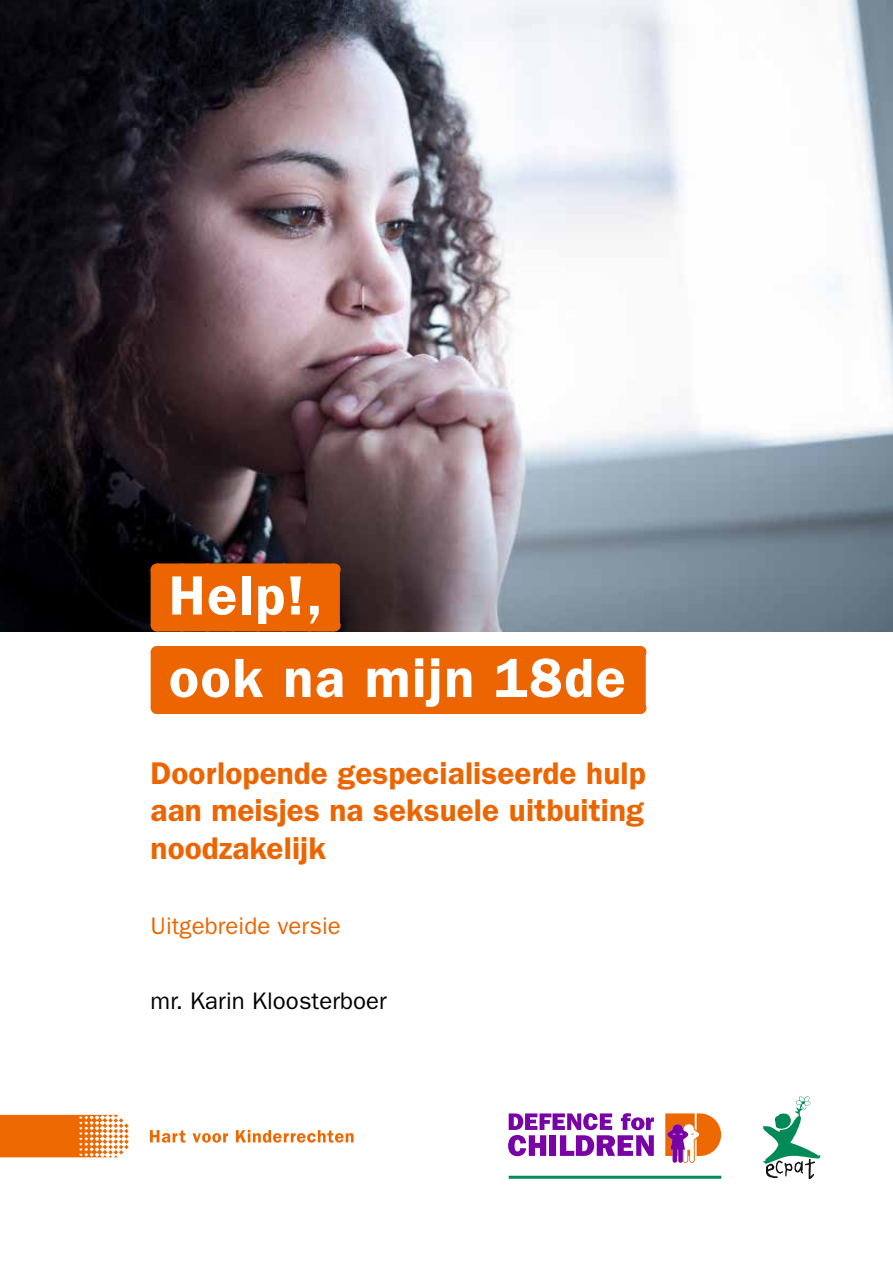
<style>
.page{position:relative;width:893px;height:1263px;background:#fff}
.page>*{position:absolute;margin:0;border:0;box-sizing:border-box;transform-origin:0 0}
.t1{font:600 55.5px/82.5px "ITC Franklin Gothic Std";letter-spacing:.03em;color:#fff}
.t2{font:600 31.5px/37.5px "ITC Franklin Gothic Std";letter-spacing:.005em;color:#ec6500;text-align:justify}
.t3{font:24px "ITC Franklin Gothic Std";letter-spacing:.005em;color:#000}
.t4{font:24px "ITC Franklin Gothic Std";letter-spacing:.005em;color:#ec6500}
</style>
<div class="page">
<img style="left:0;top:0;width:893px;height:631px">
<div style="left:157px;top:619px;width:177px;height:12px;background:#ec6500"></div>
<div style="left:157px;top:563px;width:177px;height:12px;background:#ec6500"></div>
<svg style="left:182px;top:563px;width:139px;height:1px"></svg>
<div style="left:151px;top:569px;width:189px;height:57px;background:#ec6500"></div>
<div style="left:157px;top:702px;width:483px;height:12px;background:#ec6500"></div>
<div style="left:157px;top:646px;width:483px;height:12px;background:#ec6500"></div>
<div style="left:151px;top:651px;width:495px;height:57px;background:#ec6500"></div>
<hr style="left:509px;top:1176px;width:212px;height:3px;background:#008a56">
<svg style="left:665px;top:1113px;width:56px;height:50px"></svg>
<svg style="left:508px;top:1113px;width:146px;height:43px"></svg>
<svg style="left:763px;top:1096px;width:58px;height:83px"></svg>
<svg style="left:150px;top:1130px;width:35px;height:12px"></svg>
<svg style="left:193px;top:1133px;width:35px;height:9px"></svg>
<svg style="left:236px;top:1130px;width:118px;height:12px"></svg>
<svg style="left:0;top:1115px;width:129px;height:42px;background:#f18431"></svg>
<h1 class="t1" style="left:169px;top:554px;width:458px">Help!,<br>ook na mijn 18de</h1>
<p class="t2" style="left:151px;top:754px;width:497px">Doorlopende gespecialiseerde hulp aan meisjes na seksuele uitbuiting noodzakelijk</p>
<p class="t4" style="left:151px;top:912px;width:192px">Uitgebreide versie</p>
<p class="t3" style="left:151px;top:987px;width:238px">mr. Karin Kloosterboer</p>
</div>
